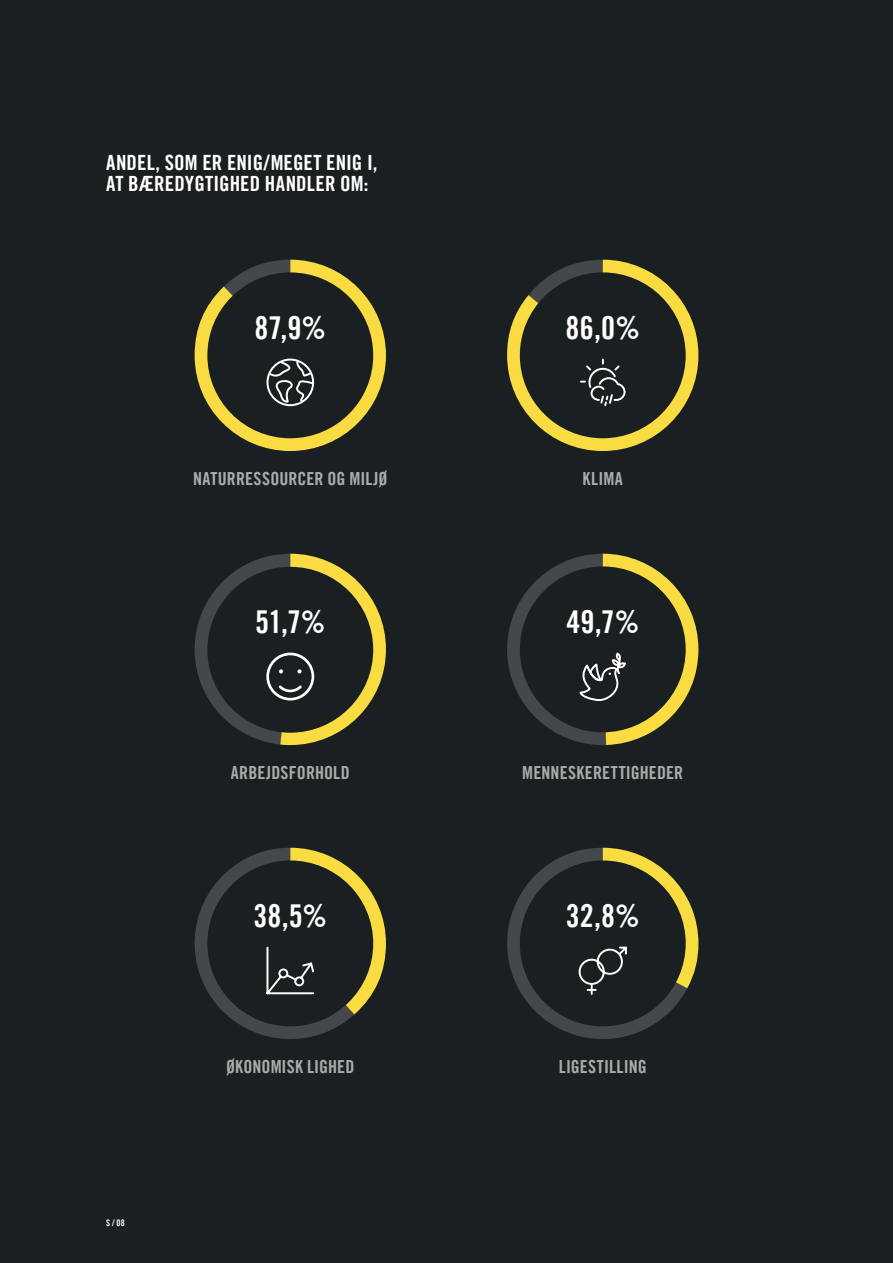
<style>
.page{position:relative;width:893px;height:1263px;background:#1a1f22}
.page>*{position:absolute;margin:0;border:0;box-sizing:border-box;transform-origin:0 0}
.t1{font:31.5px "Trade Gothic LT Pro Bd Cn 20";letter-spacing:.005em;color:#fff}
.t2{font:21px/21px "Trade Gothic LT Pro Bd Cn 20";letter-spacing:.005em;color:#fff}
.t3{font:18px "Trade Gothic LT Pro Bd Cn 20";letter-spacing:.01em;color:#a8acac}
.t4{font:9px "Trade Gothic LT Pro Bd Cn 20";color:#fff}
</style>
<div class="page">
<svg style="left:194px;top:848px;width:192px;height:191px"></svg>
<svg style="left:507px;top:260px;width:191px;height:191px"></svg>
<svg style="left:507px;top:554px;width:191px;height:191px"></svg>
<svg style="left:194px;top:554px;width:192px;height:191px"></svg>
<svg style="left:507px;top:848px;width:191px;height:191px"></svg>
<svg style="left:195px;top:260px;width:191px;height:191px"></svg>
<p class="t2" style="left:106px;top:151px;width:273px">ANDEL, SOM ER ENIG/MEGET ENIG I,<br>AT BÆREDYGTIGHED HANDLER OM:</p>
<p class="t1" style="left:254px;top:309px;width:73px">87,9%</p>
<p class="t1" style="left:566px;top:309px;width:76px">86,0%</p>
<p class="t3" style="left:193px;top:467px;width:196px">NATURRESSOURCER OG MILJØ</p>
<p class="t3" style="left:583px;top:467px;width:42px">KLIMA</p>
<p class="t1" style="left:255px;top:603px;width:72px">51,7%</p>
<p class="t1" style="left:566px;top:603px;width:74px">49,7%</p>
<p class="t3" style="left:231px;top:761px;width:120px">ARBEJDSFORHOLD</p>
<p class="t3" style="left:522px;top:761px;width:162px">MENNESKERETTIGHEDER</p>
<p class="t1" style="left:253px;top:897px;width:75px">38,5%</p>
<p class="t1" style="left:566px;top:897px;width:75px">32,8%</p>
<p class="t3" style="left:226px;top:1055px;width:130px">ØKONOMISK LIGHED</p>
<p class="t3" style="left:559px;top:1055px;width:89px">LIGESTILLING</p>
<p class="t4" style="left:106px;top:1217px;width:20px">S / 08</p>
</div>
